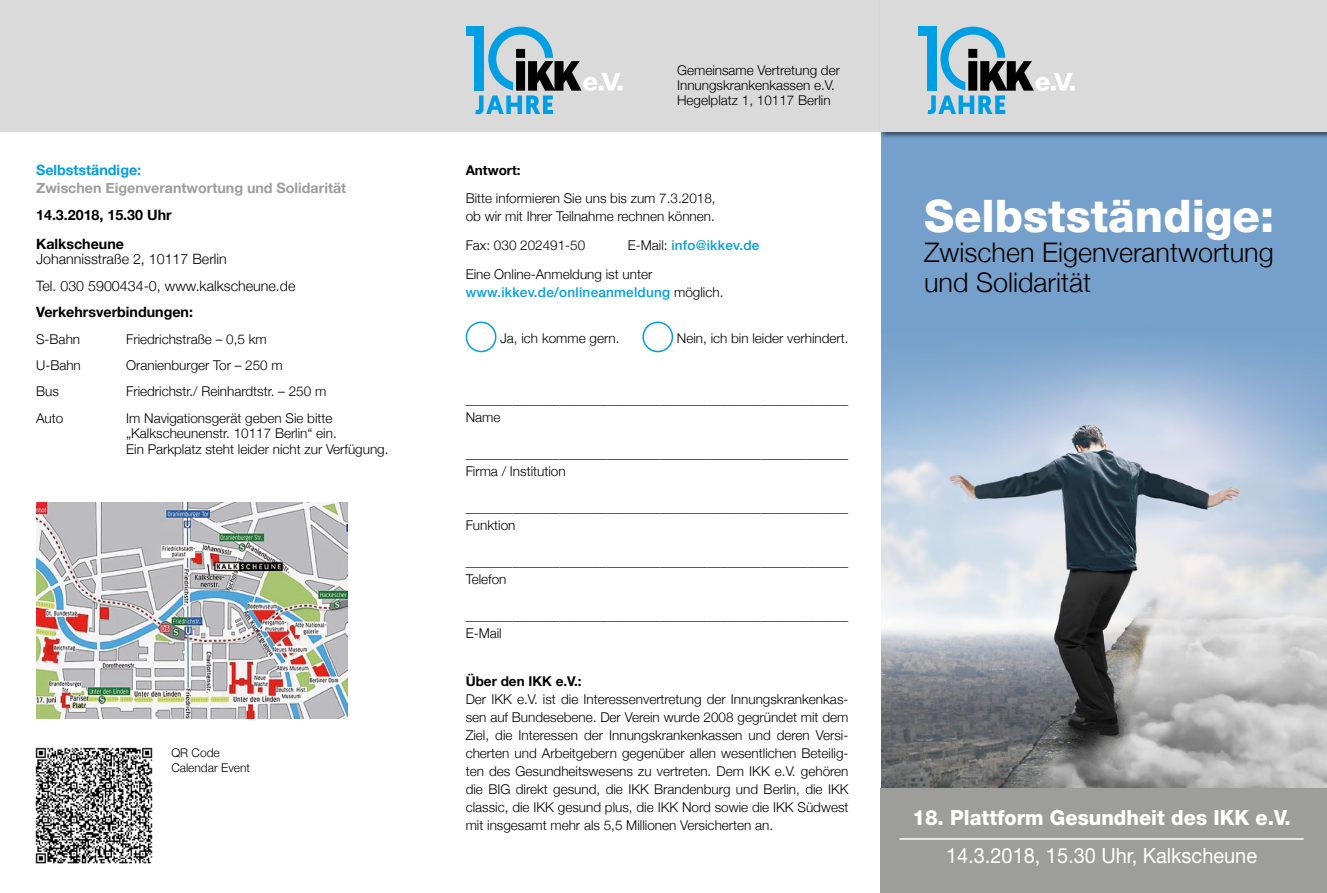
<style>
.page{position:relative;width:1327px;height:893px;background:#fff}
.page>*{position:absolute;margin:0;border:0;box-sizing:border-box;transform-origin:0 0}
.t1{font:800 45px "Helvetica Neue";color:#fff}
.t2{font:300 27px/30px "Helvetica Neue";color:#000}
.t3{font:800 21px "Helvetica Neue";color:#fff;scale:.95 1}
.t4{font:21px "Helvetica Neue";color:#fff;scale:.95 1}
.t5{font:300 14.25px/15.8px "Helvetica Neue";color:#000}
.blsu_1{font:700 14.25px/18px "Helvetica Neue";color:#9d9d9c}
.t6{font:700 14.25px "Helvetica Neue";color:#000}
.t7{font:300 13.5px/18px "Helvetica Neue";color:#000}
.t8{font:700 13.5px "Helvetica Neue";color:#000}
.t9{font:500 13.5px "Helvetica Neue";letter-spacing:.02em;color:#009fe3}
.t10{font:300 12px/15px "Helvetica Neue";color:#000}
.s1{color:#009fe3}
.s2{font-weight:700}
.s3{font-weight:300;color:#000}
.s4{font-weight:500;color:#009fe3}
</style>
<div class="page">
<div style="left:466px;top:322px;width:30px;height:30px;border:2px solid #009fe3;border-radius:50%"></div>
<div style="left:642px;top:322px;width:31px;height:30px;border:2px solid #009fe3;border-radius:50%"></div>
<img style="left:36px;top:502px;width:311px;height:216px">
<img style="left:35px;top:747px;width:118px;height:117px">
<div style="left:0;top:0;width:888px;height:132px;background:#dadada"></div>
<img style="left:881px;top:140px;width:446px;height:649px">
<div style="left:878px;top:0;width:449px;height:140px;background:#000;opacity:.55"></div>
<div style="left:880px;top:0;width:447px;height:132px;background:#dadada"></div>
<div style="left:880px;top:789px;width:447px;height:104px;background:#9d9d9c"></div>
<hr style="left:899px;top:838px;width:404px;height:2px;background:#fff">
<div style="left:918px;top:27px;width:11px;height:9px;background:#009fe3"></div>
<svg style="left:927px;top:27px;width:147px;height:87px"></svg>
<div style="left:466px;top:27px;width:11px;height:9px;background:#009fe3"></div>
<svg style="left:475px;top:27px;width:147px;height:87px"></svg>
<p class="blsu_1" style="left:36px;top:162px;width:312px"><span class="s1">Selbstständige:<br></span>Zwischen Eigenverantwortung und Solidarität</p>
<p class="t6" style="left:36px;top:204px;width:137px">14.3.2018, 15.30 Uhr</p>
<p class="t5" style="left:36px;top:235px;width:192px"><span class="s2">Kalkscheune<br></span>Johannisstraße 2, 10117 Berlin</p>
<p class="t5" style="left:36px;top:277px;width:261px">Tel. 030 5900434-0, www.kalkscheune.de</p>
<p class="t6" style="left:36px;top:301px;width:158px">Verkehrsverbindungen:</p>
<p class="t7" style="left:36px;top:329px;width:46px">S-Bahn</p>
<p class="t7" style="left:126px;top:329px;width:142px">Friedrichstraße – 0,5 km</p>
<p class="t7" style="left:36px;top:355px;width:46px">U-Bahn</p>
<p class="t7" style="left:126px;top:355px;width:158px">Oranienburger Tor – 250 m</p>
<p class="t7" style="left:36px;top:381px;width:24px">Bus</p>
<p class="t7" style="left:126px;top:381px;width:202px">Friedrichstr./ Reinhardtstr. – 250 m</p>
<p class="t7" style="left:36px;top:408px;width:29px">Auto</p>
<p class="t7" style="left:126px;top:409px;width:264px;line-height:15.8px">Im Navigationsgerät geben Sie bitte „Kalkscheunenstr. 10117 Berlin“ ein.<br>Ein Parkplatz steht leider nicht zur Verfügung.</p>
<p class="t10" style="left:171px;top:745px;width:80px">QR Code<br>Calendar Event</p>
<p class="t7" style="left:677px;top:60px;width:164px">Gemeinsame Vertretung der</p>
<p class="t7" style="left:677px;top:75px;width:159px">Innungskrankenkassen e.V.</p>
<p class="t7" style="left:677px;top:90px;width:155px">Hegelplatz 1, 10117 Berlin</p>
<p class="t8" style="left:466px;top:159px;width:56px">Antwort:</p>
<p class="t7" style="left:466px;top:189px;width:251px">Bitte informieren Sie uns bis zum 7.3.2018, ob wir mit Ihrer Teilnahme rechnen können.</p>
<p class="t7" style="left:466px;top:235px;width:121px">Fax: 030 202491-50</p>
<p class="t9" style="left:628px;top:234px;width:133px"><span class="s3">E-Mail:</span> info@ikkev.de</p>
<p class="t7" style="left:466px;top:264px;width:259px">Eine Online-Anmeldung ist unter <span class="s4">www.ikkev.de/onlineanmeldung</span> möglich.</p>
<p class="t7" style="left:500px;top:328px;width:121px">Ja, ich komme gern.</p>
<p class="t7" style="left:677px;top:328px;width:173px">Nein, ich bin leider verhindert.</p>
<p class="t7" style="left:466px;top:389px;width:384px">_________________________________________________________</p>
<p class="t7" style="left:466px;top:407px;width:36px">Name</p>
<p class="t7" style="left:466px;top:443px;width:384px">_________________________________________________________</p>
<p class="t7" style="left:466px;top:461px;width:101px">Firma / Institution</p>
<p class="t7" style="left:466px;top:497px;width:384px">_________________________________________________________</p>
<p class="t7" style="left:466px;top:515px;width:51px">Funktion</p>
<p class="t7" style="left:466px;top:551px;width:384px">_________________________________________________________</p>
<p class="t7" style="left:466px;top:569px;width:42px">Telefon</p>
<p class="t7" style="left:466px;top:605px;width:384px">_________________________________________________________</p>
<p class="t7" style="left:466px;top:623px;width:38px">E-Mail</p>
<p class="t8" style="left:466px;top:671px;width:117px">Über den IKK e.V.:</p>
<p class="t7" style="left:466px;top:689px;width:384px;text-align:justify">Der IKK e.V. ist die Interessenvertretung der Innungskrankenkas&shy;sen auf Bundesebene. Der Verein wurde 2008 gegründet mit dem Ziel, die Interessen der Innungskrankenkassen und deren Versi&shy;cherten und Arbeitgebern gegenüber allen wesentlichen Beteilig&shy;ten des Gesundheitswesens zu vertreten. Dem IKK e.V. gehören die BIG direkt gesund, die IKK Brandenburg und Berlin, die IKK classic, die IKK gesund plus, die IKK Nord sowie die IKK Südwest mit insgesamt mehr als 5,5 Millionen Versicherten an.</p>
<p class="t1" style="left:924px;top:189px;width:352px">Selbstständige:</p>
<p class="t2" style="left:924px;top:236px;width:351px">Zwischen Eigenverantwortung und Solidarität</p>
<p class="t3" style="left:912px;top:805px;width:400px">18. Plattform Gesundheit des IKK e.V.</p>
<p class="t4" style="left:946px;top:843px;width:329px">14.3.2018, 15.30 Uhr, Kalkscheune</p>
</div>
